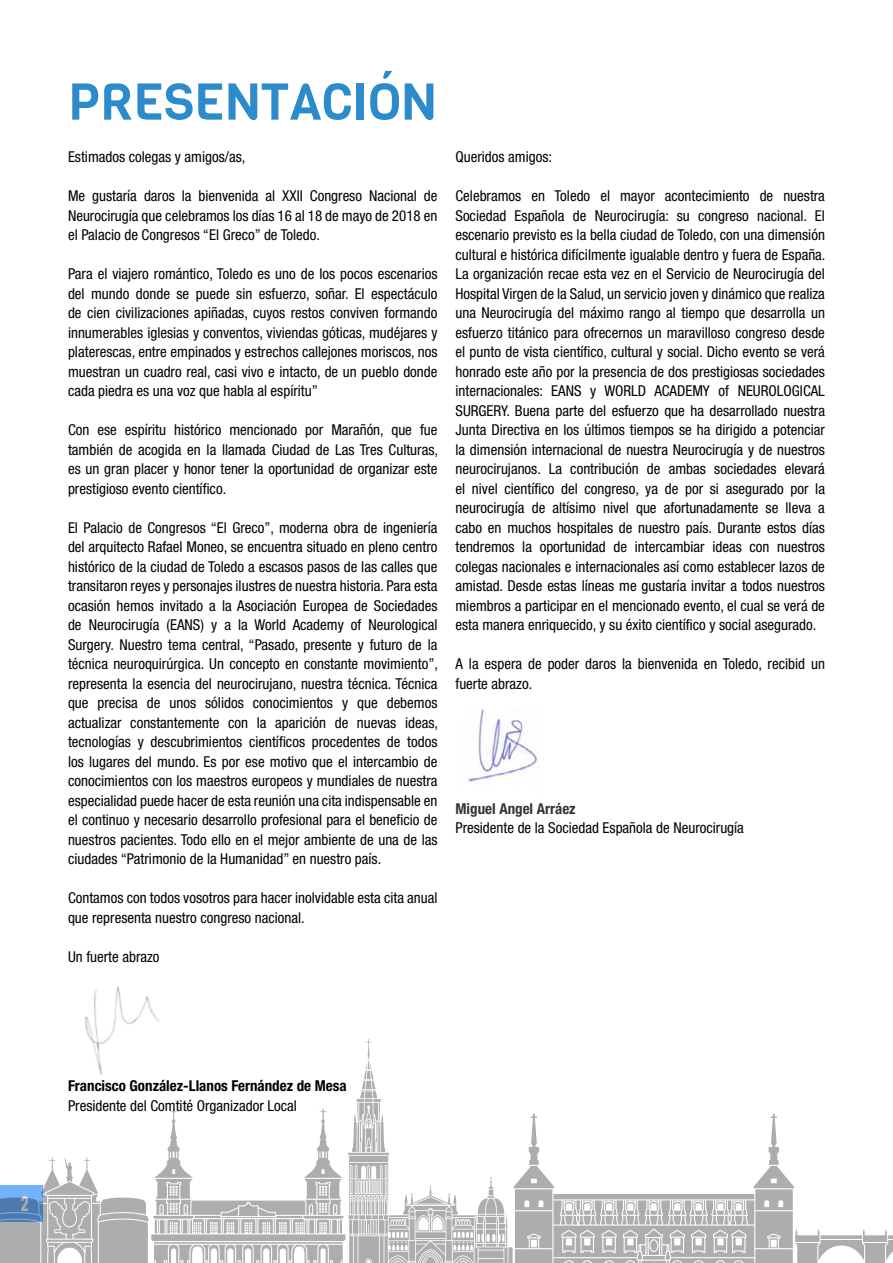
<style>
.page{position:relative;width:893px;height:1263px;background:#fff}
.page>*{position:absolute;margin:0;border:0;box-sizing:border-box;transform-origin:0 0}
.t1{font:50.85px "Viga";color:#2b8bcb}
.t2{font:700 condensed 21px "DIN Next LT Pro";color:#fff}
.t3{font:condensed 15px/19.5px "Helvetica Neue LT Std";color:#000;text-align:justify}
.t4{font:700 condensed 15px "Helvetica Neue LT Std";color:#000}
.t5{font:700 condensed 15px "Helvetica Neue LT Std";color:#343434}
</style>
<div class="page">
<img style="left:85px;top:986px;width:74px;height:53px">
<svg style="left:0;top:1039px;width:865px;height:224px"></svg>
<svg style="left:865px;top:1229px;width:28px;height:34px"></svg>
<img style="left:468px;top:710px;width:70px;height:76px">
<h1 class="t1" style="left:68px;top:68px;width:370px">PRESENTACIÓN</h1>
<p class="t3" style="left:68px;top:147px;width:179px">Estimados colegas y amigos/as,</p>
<p class="t3" style="left:68px;top:186px;width:371px">Me gustaría daros la bienvenida al XXII Congreso Nacional de Neurocirugía que celebramos los días 16 al 18 de mayo de 2018 en el Palacio de Congresos “El Greco” de Toledo.</p>
<p class="t3" style="left:68px;top:264px;width:371px">Para el viajero romántico, Toledo es uno de los pocos escenarios del mundo donde se puede sin esfuerzo, soñar. El espectáculo de cien civilizaciones apiñadas, cuyos restos conviven formando innumerables iglesias y conventos, viviendas góticas, mudéjares y platerescas, entre empinados y estrechos callejones moriscos, nos muestran un cuadro real, casi vivo e intacto, de un pueblo donde cada piedra es una voz que habla al espíritu”</p>
<p class="t3" style="left:68px;top:420px;width:371px">Con ese espíritu histórico mencionado por Marañón, que fue también de acogida en la llamada Ciudad de Las Tres Culturas, es un gran placer y honor tener la oportunidad de organizar este prestigioso evento científico.</p>
<p class="t3" style="left:68px;top:518px;width:372px">El Palacio de Congresos “El Greco”, moderna obra de ingeniería del arquitecto Rafael Moneo, se encuentra situado en pleno centro histórico de la ciudad de Toledo a escasos pasos de las calles que transitaron reyes y personajes ilustres de nuestra historia. Para esta ocasión hemos invitado a la Asociación Europea de Sociedades de Neurocirugía (EANS) y a la World Academy of Neurological Surgery. Nuestro tema central, “Pasado, presente y futuro de la técnica neuroquirúrgica. Un concepto en constante movimiento”, representa la esencia del neurocirujano, nuestra técnica. Técnica que precisa de unos sólidos conocimientos y que debemos actualizar constantemente con la aparición de nuevas ideas, tecnologías y descubrimientos científicos procedentes de todos los lugares del mundo. Es por ese motivo que el intercambio de conocimientos con los maestros europeos y mundiales de nuestra especialidad puede hacer de esta reunión una cita indispensable en el continuo y necesario desarrollo profesional para el beneficio de nuestros pacientes. Todo ello en el mejor ambiente de una de las ciudades “Patrimonio de la Humanidad” en nuestro país.</p>
<p class="t3" style="left:68px;top:888px;width:371px">Contamos con todos vosotros para hacer inolvidable esta cita anual que representa nuestro congreso nacional.</p>
<p class="t3" style="left:68px;top:947px;width:93px">Un fuerte abrazo</p>
<p class="t3" style="left:455px;top:147px;width:98px">Queridos amigos:</p>
<p class="t3" style="left:455px;top:186px;width:372px">Celebramos en Toledo el mayor acontecimiento de nuestra Sociedad Española de Neurocirugía: su congreso nacional. El escenario previsto es la bella ciudad de Toledo, con una dimensión cultural e histórica difícilmente igualable dentro y fuera de España.<br>La organización recae esta vez en el Servicio de Neurocirugía del Hospital Virgen de la Salud, un servicio joven y dinámico que realiza una Neurocirugía del máximo rango al tiempo que desarrolla un esfuerzo titánico para ofrecernos un maravilloso congreso desde el punto de vista científico, cultural y social. Dicho evento se verá honrado este año por la presencia de dos prestigiosas sociedades internacionales: EANS y WORLD ACADEMY of NEUROLOGICAL SURGERY. Buena parte del esfuerzo que ha desarrollado nuestra Junta Directiva en los últimos tiempos se ha dirigido a potenciar la dimensión internacional de nuestra Neurocirugía y de nuestros neurocirujanos. La contribución de ambas sociedades elevará el nivel científico del congreso, ya de por si asegurado por la neurocirugía de altísimo nivel que afortunadamente se lleva a cabo en muchos hospitales de nuestro país. Durante estos días tendremos la oportunidad de intercambiar ideas con nuestros colegas nacionales e internacionales así como establecer lazos de amistad. Desde estas líneas me gustaría invitar a todos nuestros miembros a participar en el mencionado evento, el cual se verá de esta manera enriquecido, y su éxito científico y social asegurado.</p>
<p class="t3" style="left:455px;top:654px;width:371px">A la espera de poder daros la bienvenida en Toledo, recibid un fuerte abrazo.</p>
<p class="t5" style="left:455px;top:799px;width:122px">Miguel Angel Arráez</p>
<p class="t3" style="left:455px;top:818px;width:290px">Presidente de la Sociedad Española de Neurocirugía</p>
<h2 class="t2" style="left:20px;top:1191px;width:10px">2</h2>
<p class="t4" style="left:68px;top:1077px;width:280px">Francisco González-Llanos Fernández de Mesa</p>
<p class="t3" style="left:68px;top:1096px;width:230px">Presidente del Comtité Organizador Local</p>
</div>
